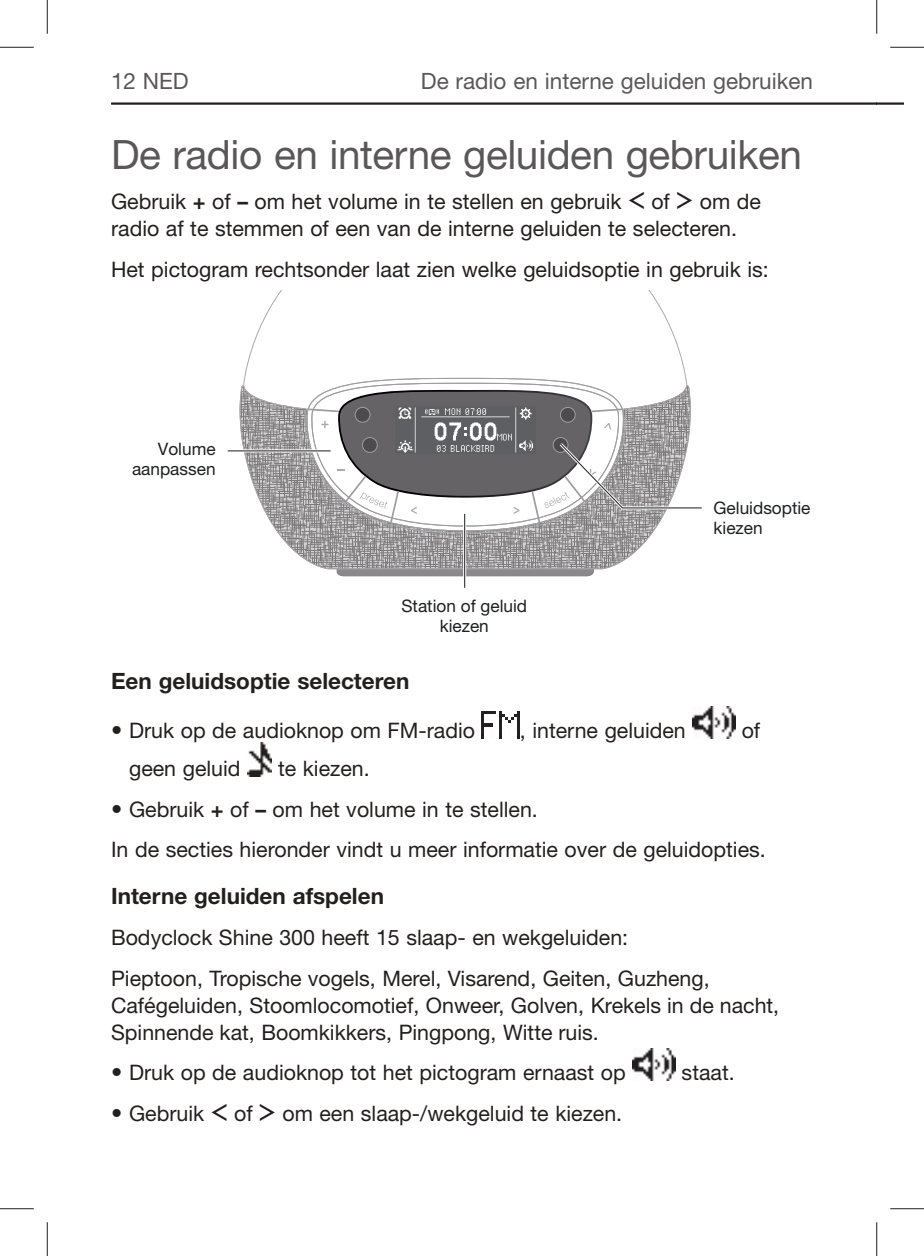
<style>
.page{position:relative;width:924px;height:1256px;background:#fff}
.page>*{position:absolute;margin:0;border:0;box-sizing:border-box;transform-origin:0 0}
.t1{font:40.5px "Helvetica Neue";letter-spacing:-.01em;color:#5a5758}
.t2{font:700 22.5px "Helvetica Neue";color:#241f1f}
.t3{font:22.5px "Helvetica Neue";color:#5a5758}
.t4{font:21.38px/27px "Helvetica Neue";color:#241f1f}
.t5{font:17.32px/20.2px "Helvetica Neue";color:#1d1e1f}
.s1{font-weight:700}
.s2{font-family:"Hifi Controls"}
.s3{font-size:22.5px}
</style>
<div class="page">
<hr style="left:111px;top:102px;width:765px;height:3px;background:#241f1f">
<hr style="left:876px;top:102px;width:27px;height:3px;background:#241f1f">
<svg style="left:337px;top:569px;width:256px;height:7px;background:#8a8a8c"></svg>
<svg style="left:245px;top:290px;width:441px;height:83px"></svg>
<svg style="left:239px;top:373px;width:448px;height:196px"></svg>
<svg style="left:242px;top:390px;width:445px;height:144px"></svg>
<svg style="left:306px;top:377px;width:318px;height:154px"></svg>
<hr style="left:228px;top:449px;width:103px;height:3px;background:#fff">
<hr style="left:228px;top:450px;width:103px;height:1px;background:#1d1e1f">
<svg style="left:308px;top:382px;width:394px;height:145px"></svg>
<hr style="left:463px;top:514px;width:3px;height:73px;background:#fff">
<hr style="left:464px;top:514px;width:1px;height:73px;background:#1d1e1f">
<img style="left:481px;top:711px;width:39px;height:27px">
<img style="left:692px;top:706px;width:43px;height:32px">
<img style="left:247px;top:742px;width:24px;height:34px">
<img style="left:632px;top:1048px;width:43px;height:31px">
<hr style="left:0;top:47px;width:34px;height:1px;background:#241f1f">
<hr style="left:890px;top:47px;width:34px;height:1px;background:#241f1f">
<hr style="left:0;top:1208px;width:34px;height:1px;background:#241f1f">
<hr style="left:890px;top:1208px;width:34px;height:1px;background:#241f1f">
<hr style="left:47px;top:0;width:1px;height:34px;background:#241f1f">
<hr style="left:47px;top:1222px;width:1px;height:33px;background:#241f1f">
<hr style="left:876px;top:0;width:1px;height:34px;background:#241f1f">
<hr style="left:876px;top:1222px;width:1px;height:33px;background:#241f1f">
<p class="t3" style="left:111px;top:68px;width:79px">12 NED</p>
<p class="t3" style="left:421px;top:68px;width:393px">De radio en interne geluiden gebruiken</p>
<h1 class="t1" style="left:111px;top:130px;width:692px">De radio en interne geluiden gebruiken</h1>
<p class="t4" style="left:111px;top:188px;width:651px">Gebruik <span class="s1">+</span> of <span class="s1">–</span> om het volume in te stellen en gebruik <span class="s2">{</span> of <span class="s2">}</span> om de radio af te stemmen of een van de interne geluiden te selecteren.</p>
<p class="t4" style="left:111px;top:255px;width:659px">Het pictogram rechtsonder laat zien welke geluidsoptie in gebruik is:</p>
<p class="t5" style="left:132px;top:438px;width:85px;text-align:right">Volume aanpassen</p>
<p class="t5" style="left:401px;top:595px;width:127px;text-align:center">Station of geluid kiezen</p>
<p class="t5" style="left:713px;top:497px;width:98px">Geluidsoptie kiezen</p>
<p class="t2" style="left:111px;top:667px;width:300px">Een geluidsoptie selecteren</p>
<p class="t4" style="left:111px;top:716px;width:365px"><span class="s3">•</span> Druk op de audioknop om FM-radio</p>
<p class="t4" style="left:520px;top:716px;width:167px">, interne geluiden</p>
<p class="t4" style="left:741px;top:716px;width:20px">of</p>
<p class="t4" style="left:129px;top:755px;width:113px">geen geluid</p>
<p class="t4" style="left:278px;top:755px;width:93px">te kiezen.</p>
<p class="t4" style="left:111px;top:788px;width:656px;line-height:40.5px"><span class="s3">•</span> Gebruik <span class="s1">+</span> of <span class="s1">–</span> om het volume in te stellen.<br>In de secties hieronder vindt u meer informatie over de geluidopties.</p>
<p class="t2" style="left:111px;top:882px;width:274px">Interne geluiden afspelen</p>
<p class="t4" style="left:111px;top:916px;width:600px;line-height:40.5px">Bodyclock Shine 300 heeft 15 slaap- en wekgeluiden:<br>Pieptoon, Tropische vogels, Merel, Visarend, Geiten, Guzheng,</p>
<p class="t4" style="left:111px;top:991px;width:669px">Cafégeluiden, Stoomlocomotief, Onweer, Golven, Krekels in de nacht,<br>Spinnende kat, Boomkikkers, Pingpong, Witte ruis.</p>
<p class="t4" style="left:111px;top:1058px;width:516px"><span class="s3">•</span> Druk op de audioknop tot het pictogram ernaast op</p>
<p class="t4" style="left:681px;top:1058px;width:55px">staat.</p>
<p class="t4" style="left:111px;top:1099px;width:512px"><span class="s3">•</span> Gebruik <span class="s2">{</span> of <span class="s2">}</span> om een slaap-/wekgeluid te kiezen.</p>
</div>
